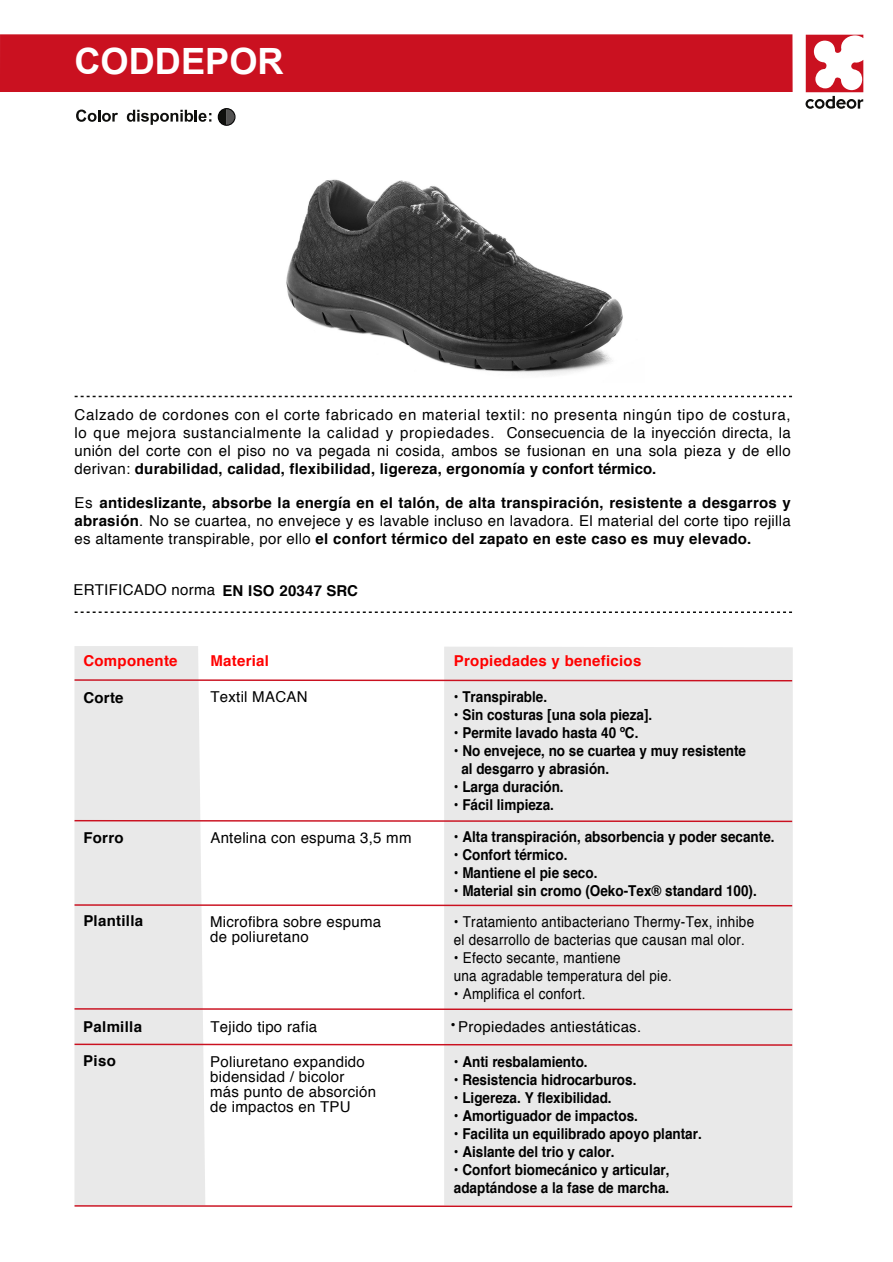
<style>
.page{position:relative;width:893px;height:1262px;background:#fff}
.page>*{position:absolute;margin:0;border:0;box-sizing:border-box;transform-origin:0 0}
.t1{font:700 36.15px "Arial";color:#fff}
.t2{font:15px/15px "Helvetica";letter-spacing:.02em;color:#000}
.t3{font:700 15px/18px "Helvetica";color:#000;scale:.9 1}
.t4{font:700 15px/18px "Helvetica";color:#000;text-align:justify}
.t5{font:15px/18px "Helvetica";letter-spacing:.02em;color:#000;scale:.9 1}
.t6{font:700 15px "Helvetica";letter-spacing:.02em;color:#f00}
.t7{font:700 15px "Helvetica";letter-spacing:.02em;color:#000}
.s1{font-weight:700}
.s2{font-weight:400}
</style>
<div class="page">
<div style="left:444px;top:647px;width:348px;height:557px;background:#e9e9e9"></div>
<div style="left:74px;top:646px;width:131px;height:558px;background:#e9e9e9"></div>
<svg style="left:74px;top:678px;width:719px;height:4px;background:#e29ea3"></svg>
<svg style="left:74px;top:1204px;width:719px;height:4px"></svg>
<svg style="left:74px;top:819px;width:719px;height:4px"></svg>
<svg style="left:74px;top:1007px;width:719px;height:4px"></svg>
<svg style="left:74px;top:903px;width:719px;height:4px"></svg>
<svg style="left:74px;top:1042px;width:719px;height:4px;background:#e29ea3"></svg>
<svg style="left:805px;top:35px;width:58px;height:74px"></svg>
<div style="left:0;top:34px;width:792px;height:58px;background:#ca1120"></div>
<svg style="left:75px;top:396px;width:717px;height:1px"></svg>
<svg style="left:76px;top:110px;width:42px;height:12px"></svg>
<svg style="left:127px;top:110px;width:84px;height:15px"></svg>
<svg style="left:75px;top:611px;width:717px;height:2px"></svg>
<svg style="left:218px;top:109px;width:17px;height:16px"></svg>
<div style="left:218px;top:108px;width:17px;height:18px;border:1px solid #000;border-radius:50%"></div>
<img style="left:286px;top:179px;width:337px;height:196px">
<h1 class="t1" style="left:74px;top:37px;width:211px">CODDEPOR</h1>
<p class="t2" style="left:74px;top:406px;width:718px;line-height:18px;text-align:justify">Calzado de cordones con el corte fabricado en material textil: no presenta ningún tipo de costura, lo que mejora sustancialmente la calidad y propiedades. Consecuencia de la inyección directa, la unión del corte con el piso no va pegada ni cosida, ambos se fusionan en una sola pieza y de ello derivan: <span class="s1">durabilidad, calidad, flexibilidad, ligereza, ergonomía y confort térmico.</span></p>
<p class="t4" style="left:75px;top:494px;width:717px"><span class="s2">Es</span> antideslizante, absorbe la energía en el talón, de alta transpiración, resistente a desgarros y abrasión<span class="s2">. No se cuartea, no envejece y es lavable incluso en lavadora. El material del corte tipo rejilla es altamente transpirable, por ello</span> el confort térmico del zapato en este caso es muy elevado.</p>
<p class="t2" style="left:73px;top:583px;width:286px">ERTIFICADO norma <span class="s1">EN ISO 20347 SRC</span></p>
<p class="t6" style="left:83px;top:649px;width:96px">Componente</p>
<p class="t6" style="left:210px;top:649px;width:60px">Material</p>
<p class="t6" style="left:454px;top:649px;width:189px">Propiedades y beneficios</p>
<p class="t4" style="left:83px;top:688px;width:42px">Corte</p>
<p class="t4" style="left:83px;top:828px;width:42px">Forro</p>
<p class="t2" style="left:210px;top:690px;width:99px">Textil MACAN</p>
<p class="t2" style="left:210px;top:830px;width:202px">Antelina con espuma 3,5 mm</p>
<p class="t3" style="left:454px;top:687px;width:105px">• Transpirable.</p>
<p class="t3" style="left:454px;top:705px;width:222px">• Sin costuras [una sola pieza].</p>
<p class="t3" style="left:454px;top:723px;width:206px">• Permite lavado hasta 40 ºC.</p>
<p class="t3" style="left:461px;top:741px;width:318px;text-indent:-8px">• No envejece, no se cuartea y muy resistente al desgarro y abrasión.</p>
<p class="t3" style="left:454px;top:777px;width:123px">• Larga duración.</p>
<p class="t3" style="left:454px;top:795px;width:113px">• Fácil limpieza.</p>
<p class="t3" style="left:454px;top:828px;width:358px">• Alta transpiración, absorbencia y poder secante.</p>
<p class="t3" style="left:454px;top:846px;width:128px">• Confort térmico.</p>
<p class="t3" style="left:454px;top:864px;width:161px">• Mantiene el pie seco.</p>
<p class="t3" style="left:454px;top:882px;width:338px">• Material sin cromo (Oeko-Tex® standard 100).</p>
<p class="t7" style="left:83px;top:908px;width:61px">Plantilla</p>
<p class="t2" style="left:210px;top:914px;width:172px">Microfibra sobre espuma de poliuretano</p>
<p class="t5" style="left:454px;top:912px;width:335px">• Tratamiento antibacteriano Thermy-Tex, inhibe el desarrollo de bacterias que causan mal olor.</p>
<p class="t5" style="left:454px;top:948px;width:244px">• Efecto secante, mantiene<br>una agradable temperatura del pie.</p>
<p class="t5" style="left:454px;top:984px;width:148px">• Amplifica el confort.</p>
<p class="t7" style="left:83px;top:1014px;width:60px">Palmilla</p>
<p class="t4" style="left:83px;top:1052px;width:34px">Piso</p>
<p class="t2" style="left:210px;top:1019px;width:108px">Tejido tipo rafia</p>
<p class="t2" style="left:450px;top:1019px;width:192px">• Propiedades antiestáticas.</p>
<p class="t2" style="left:210px;top:1054px;width:167px">Poliuretano expandido bidensidad / bicolor más punto de absorción de impactos en TPU</p>
<p class="t3" style="left:454px;top:1052px;width:150px">• Anti resbalamiento.</p>
<p class="t3" style="left:454px;top:1070px;width:204px">• Resistencia hidrocarburos.</p>
<p class="t3" style="left:454px;top:1088px;width:177px">• Ligereza. Y flexibilidad.</p>
<p class="t3" style="left:454px;top:1106px;width:206px">• Amortiguador de impactos.</p>
<p class="t3" style="left:454px;top:1124px;width:277px">• Facilita un equilibrado apoyo plantar.</p>
<p class="t3" style="left:454px;top:1142px;width:180px">• Aislante del trio y calor.</p>
<p class="t3" style="left:454px;top:1160px;width:241px">• Confort biomecánico y articular, adaptándose a la fase de marcha.</p>
</div>
